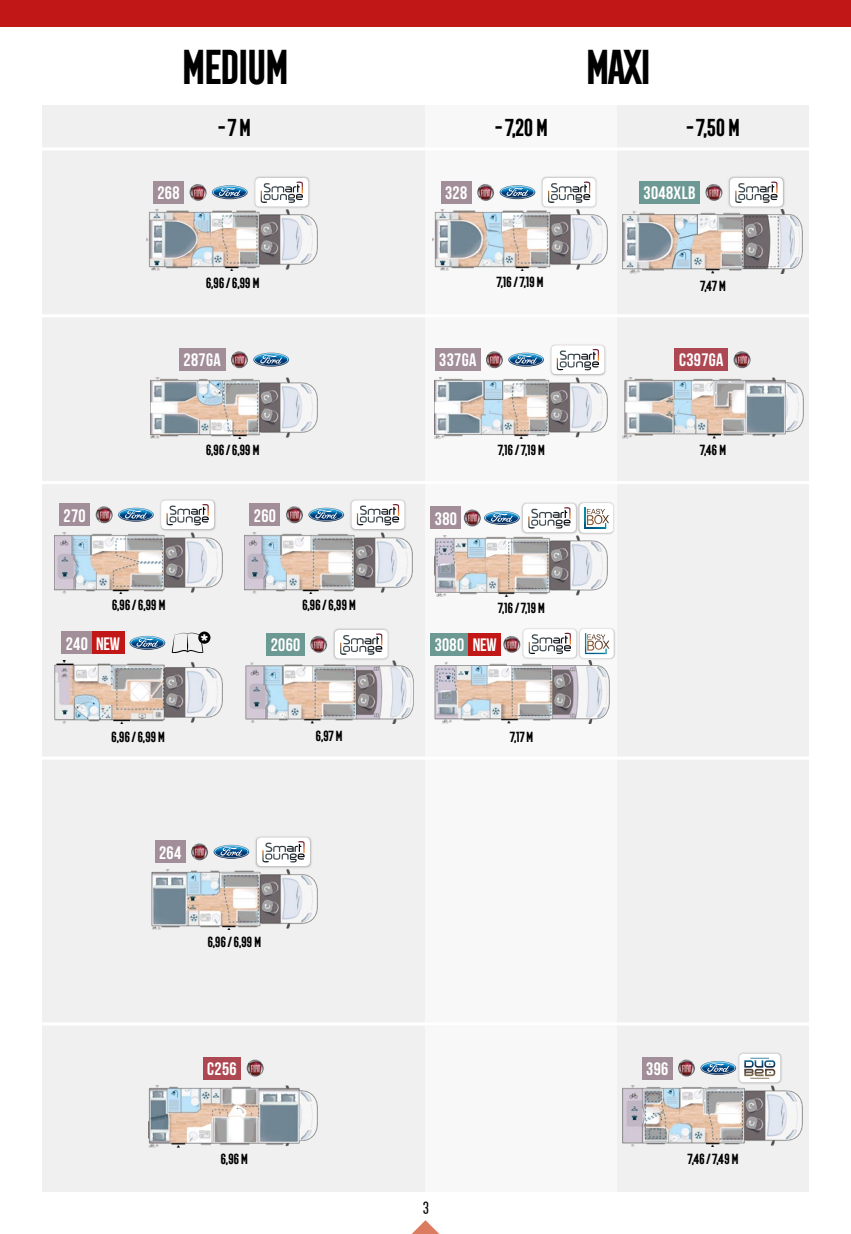
<style>
.page{position:relative;width:851px;height:1234px;background:#fff}
.page>*{position:absolute;margin:0;border:0;box-sizing:border-box;transform-origin:0 0}
.t1{font:700 45px "Frontage Condensed";letter-spacing:-.18em;color:#000}
.t2{font:700 22.5px "Frontage Condensed";color:#000}
.t3{font:700 18px "Bebas Neue";letter-spacing:.02em;color:#fff}
.t4{font:700 18px "Frontage Condensed";color:#fff}
.t5{font:16.5px "Frontage Condensed";color:#000}
.t6{font:700 13.5px "Frontage Condensed";letter-spacing:-.16em;color:#000}
</style>
<div class="page">
<svg style="left:413px;top:1220px;width:25px;height:13px"></svg>
<div style="left:0;top:0;width:850px;height:27px;background:#c21717"></div>
<div style="left:43px;top:105px;width:382px;height:1086px;background:#f0f0f0"></div>
<div style="left:617px;top:105px;width:191px;height:1086px;background:#f0f0f0"></div>
<div style="left:425px;top:105px;width:191px;height:1086px;background:#f8f8f8"></div>
<img style="left:432px;top:210px;width:175px;height:60px">
<img style="left:147px;top:210px;width:171px;height:61px">
<img style="left:622px;top:210px;width:180px;height:64px">
<img style="left:149px;top:1085px;width:169px;height:61px">
<img style="left:54px;top:532px;width:168px;height:61px">
<img style="left:54px;top:660px;width:168px;height:63px">
<img style="left:434px;top:660px;width:175px;height:63px">
<img style="left:245px;top:660px;width:168px;height:63px">
<img style="left:434px;top:535px;width:173px;height:61px">
<img style="left:623px;top:1085px;width:179px;height:61px">
<img style="left:189px;top:184px;width:17px;height:17px;border-radius:9px">
<svg style="left:212px;top:185px;width:35px;height:14px"></svg>
<img style="left:254px;top:176px;width:56px;height:34px">
<div style="left:255px;top:178px;width:53px;height:28px;background:#fff;border-radius:4px"></div>
<svg style="left:260px;top:181px;width:43px;height:22px"></svg>
<div style="left:153px;top:181px;width:31px;height:22px;background:#a28e98"></div>
<img style="left:150px;top:377px;width:168px;height:61px">
<img style="left:231px;top:351px;width:17px;height:17px;border-radius:9px">
<svg style="left:253px;top:353px;width:36px;height:13px"></svg>
<div style="left:179px;top:348px;width:46px;height:22px;background:#a28e98"></div>
<img style="left:435px;top:377px;width:172px;height:61px">
<img style="left:486px;top:351px;width:17px;height:17px;border-radius:9px">
<svg style="left:508px;top:353px;width:35px;height:13px"></svg>
<img style="left:550px;top:344px;width:56px;height:32px">
<div style="left:551px;top:345px;width:53px;height:29px;background:#fff;border-radius:4px"></div>
<svg style="left:556px;top:349px;width:43px;height:21px"></svg>
<div style="left:435px;top:348px;width:45px;height:22px;background:#a28e98"></div>
<img style="left:622px;top:377px;width:181px;height:61px">
<img style="left:733px;top:351px;width:17px;height:17px;border-radius:9px">
<div style="left:674px;top:348px;width:53px;height:22px;background:#ad4752"></div>
<img style="left:247px;top:1059px;width:17px;height:17px;border-radius:9px">
<div style="left:203px;top:1056px;width:38px;height:22px;background:#ad4752"></div>
<img style="left:96px;top:506px;width:17px;height:17px;border-radius:9px">
<svg style="left:118px;top:508px;width:35px;height:13px"></svg>
<img style="left:160px;top:499px;width:56px;height:32px">
<div style="left:161px;top:500px;width:53px;height:29px;background:#fff;border-radius:4px"></div>
<svg style="left:166px;top:504px;width:43px;height:21px"></svg>
<div style="left:59px;top:503px;width:31px;height:22px;background:#a28e98"></div>
<img style="left:463px;top:509px;width:17px;height:17px;border-radius:9px">
<svg style="left:484px;top:511px;width:35px;height:14px"></svg>
<svg style="left:484px;top:511px;width:35px;height:13px"></svg>
<img style="left:579px;top:502px;width:35px;height:33px">
<div style="left:579px;top:503px;width:34px;height:29px;background:#fff;border-radius:4px"></div>
<svg style="left:584px;top:507px;width:25px;height:21px"></svg>
<img style="left:519px;top:502px;width:60px;height:32px">
<div style="left:523px;top:503px;width:52px;height:29px;background:#fff;border-radius:4px"></div>
<svg style="left:528px;top:507px;width:42px;height:21px"></svg>
<div style="left:430px;top:507px;width:31px;height:22px;background:#a28e98"></div>
<img style="left:477px;top:184px;width:17px;height:17px;border-radius:9px">
<svg style="left:500px;top:185px;width:35px;height:14px"></svg>
<img style="left:541px;top:176px;width:56px;height:34px">
<div style="left:542px;top:178px;width:53px;height:28px;background:#fff;border-radius:4px"></div>
<svg style="left:548px;top:181px;width:42px;height:22px"></svg>
<div style="left:441px;top:181px;width:30px;height:22px;background:#a28e98"></div>
<img style="left:705px;top:184px;width:17px;height:17px;border-radius:9px">
<img style="left:728px;top:176px;width:57px;height:34px">
<div style="left:729px;top:178px;width:53px;height:28px;background:#fff;border-radius:4px"></div>
<svg style="left:735px;top:181px;width:42px;height:22px"></svg>
<div style="left:639px;top:181px;width:60px;height:22px;background:#6c9993"></div>
<img style="left:310px;top:635px;width:17px;height:17px;border-radius:8px">
<img style="left:331px;top:628px;width:60px;height:33px">
<div style="left:334px;top:629px;width:53px;height:29px;background:#fff;border-radius:4px"></div>
<svg style="left:340px;top:633px;width:42px;height:21px"></svg>
<div style="left:266px;top:633px;width:38px;height:22px;background:#6c9993"></div>
<svg style="left:130px;top:636px;width:35px;height:13px"></svg>
<div style="left:62px;top:631px;width:30px;height:22px;background:#a28e98"></div>
<div style="left:92px;top:631px;width:32px;height:22px;background:#c21717"></div>
<img style="left:678px;top:1059px;width:17px;height:17px;border-radius:9px">
<svg style="left:700px;top:1061px;width:35px;height:13px"></svg>
<div style="left:642px;top:1056px;width:30px;height:22px;background:#a28e98"></div>
<img style="left:736px;top:1052px;width:46px;height:32px">
<div style="left:739px;top:1053px;width:41px;height:29px;background:#fff;border-radius:4px"></div>
<svg style="left:744px;top:1057px;width:31px;height:21px"></svg>
<hr style="left:0;top:147px;width:812px;height:3px;background:#fff">
<hr style="left:0;top:314px;width:812px;height:3px;background:#fff">
<hr style="left:0;top:481px;width:812px;height:3px;background:#fff">
<hr style="left:0;top:756px;width:812px;height:3px;background:#fff">
<hr style="left:0;top:1022px;width:812px;height:3px;background:#fff">
<img style="left:151px;top:869px;width:167px;height:60px">
<img style="left:191px;top:843px;width:17px;height:17px;border-radius:9px">
<svg style="left:214px;top:844px;width:35px;height:14px"></svg>
<div style="left:155px;top:840px;width:30px;height:22px;background:#a28e98"></div>
<img style="left:255px;top:836px;width:57px;height:32px">
<div style="left:257px;top:837px;width:53px;height:28px;background:#fff;border-radius:4px"></div>
<svg style="left:262px;top:841px;width:42px;height:21px"></svg>
<img style="left:503px;top:635px;width:17px;height:17px;border-radius:8px">
<div style="left:430px;top:633px;width:38px;height:22px;background:#6c9993"></div>
<div style="left:468px;top:633px;width:32px;height:22px;background:#c21717"></div>
<img style="left:579px;top:628px;width:36px;height:32px">
<div style="left:579px;top:628px;width:34px;height:30px;background:#fff;border-radius:4px"></div>
<svg style="left:585px;top:633px;width:24px;height:21px"></svg>
<img style="left:520px;top:628px;width:59px;height:31px">
<div style="left:523px;top:629px;width:53px;height:28px;background:#fff;border-radius:4px"></div>
<svg style="left:528px;top:632px;width:43px;height:22px"></svg>
<img style="left:245px;top:532px;width:167px;height:61px">
<img style="left:286px;top:506px;width:17px;height:17px;border-radius:9px">
<svg style="left:308px;top:508px;width:36px;height:13px"></svg>
<img style="left:350px;top:499px;width:56px;height:32px">
<div style="left:351px;top:500px;width:53px;height:29px;background:#fff;border-radius:4px"></div>
<svg style="left:357px;top:504px;width:42px;height:21px"></svg>
<div style="left:250px;top:503px;width:30px;height:22px;background:#a28e98"></div>
<svg style="left:172px;top:632px;width:31px;height:21px"></svg>
<div style="left:198px;top:631px;width:12px;height:12px;background:#000;border-radius:50%"></div>
<h1 class="t1" style="left:177px;top:41px;width:115px">MEDIUM</h1>
<h1 class="t1" style="left:581px;top:41px;width:73px">MAXI</h1>
<h3 class="t3" style="left:157px;top:183px;width:24px">268</h3>
<h2 class="t2" style="left:216px;top:115px;width:37px">-7 M</h2>
<h2 class="t2" style="left:493px;top:115px;width:57px">-7,20 M</h2>
<h2 class="t2" style="left:684px;top:115px;width:58px">-7,50 M</h2>
<h3 class="t3" style="left:445px;top:183px;width:24px">328</h3>
<h3 class="t3" style="left:643px;top:183px;width:53px">3048XLB</h3>
<p class="t6" style="left:204px;top:275px;width:57px">6,96 /6,99 M</p>
<p class="t6" style="left:495px;top:274px;width:51px">7,16 /7,19 M</p>
<p class="t6" style="left:698px;top:278px;width:29px">7,47 M</p>
<h3 class="t3" style="left:183px;top:350px;width:39px">287GA</h3>
<h3 class="t3" style="left:439px;top:350px;width:39px">337GA</h3>
<h3 class="t3" style="left:679px;top:350px;width:46px">C397GA</h3>
<p class="t6" style="left:204px;top:442px;width:57px">6,96 /6,99 M</p>
<h3 class="t3" style="left:64px;top:505px;width:24px">270</h3>
<h3 class="t3" style="left:435px;top:508px;width:24px">380</h3>
<h3 class="t3" style="left:254px;top:505px;width:24px">260</h3>
<p class="t6" style="left:110px;top:597px;width:57px">6,96 /6,99 M</p>
<p class="t6" style="left:301px;top:597px;width:57px">6,96 /6,99 M</p>
<p class="t6" style="left:496px;top:442px;width:51px">7,16 /7,19 M</p>
<p class="t6" style="left:496px;top:600px;width:51px">7,16 /7,19 M</p>
<h3 class="t4" style="left:199px;top:631px;width:11px">*</h3>
<h3 class="t3" style="left:66px;top:633px;width:56px">240 NEW</h3>
<h3 class="t3" style="left:271px;top:634px;width:31px">2060</h3>
<p class="t6" style="left:110px;top:728px;width:57px">6,96 /6,99 M</p>
<p class="t6" style="left:314px;top:727px;width:30px">6,97 M</p>
<h3 class="t3" style="left:159px;top:842px;width:24px">264</h3>
<p class="t6" style="left:206px;top:934px;width:57px">6,96 /6,99 M</p>
<h3 class="t3" style="left:207px;top:1058px;width:31px">C256</h3>
<p class="t6" style="left:219px;top:1150px;width:31px">6,96 M</p>
<h3 class="t3" style="left:434px;top:634px;width:63px">3080 NEW</h3>
<p class="t6" style="left:508px;top:728px;width:27px">7,17 M</p>
<p class="t5" style="left:421px;top:1198px;width:11px">3</p>
<p class="t6" style="left:698px;top:442px;width:30px">7,46 M</p>
<h3 class="t3" style="left:646px;top:1058px;width:24px">396</h3>
<p class="t6" style="left:686px;top:1150px;width:55px">7,46 /7,49 M</p>
</div>
